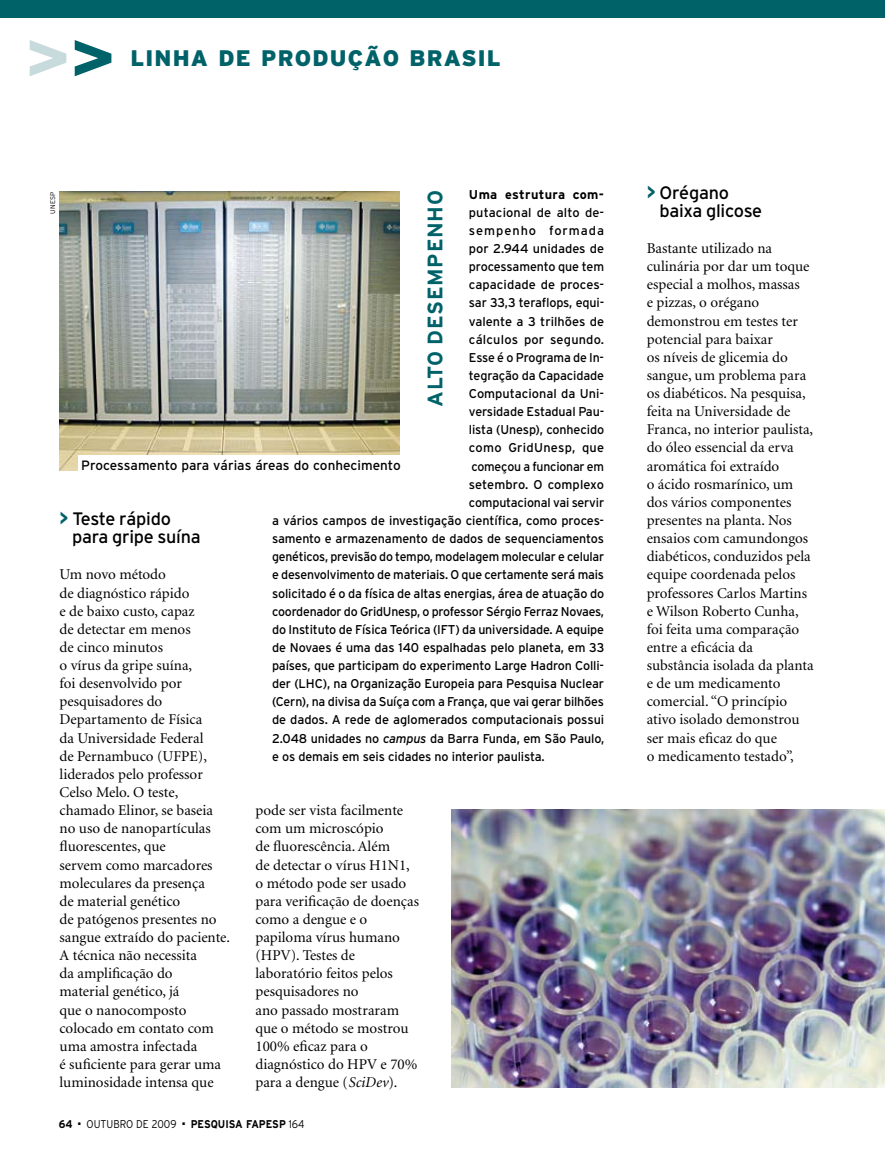
<style>
.page{position:relative;width:885px;height:1170px;background:#fff}
.page>*{position:absolute;margin:0;border:0;box-sizing:border-box;transform-origin:0 0}
.t1{font:600 75px "Franklin Gothic";color:#c7dadc}
.t2{font:900 22.5px "Interstate";letter-spacing:.05em;color:#006269}
.t3{font:700 21px "Interstate";letter-spacing:.035em;color:#006269}
.t4{font:18px/18.1px "Interstate";letter-spacing:-.015em;color:#000}
.t5{font:15px/18.1px "Minion";color:#000}
.t6{font:13.5px "Interstate";color:#000}
.t7{font:12.75px "Interstate";letter-spacing:-.01em;color:#000}
.t8{font:12.75px "Interstate";letter-spacing:-.01em;color:#000;scale:.96 1}
.t9{font:12.75px "Interstate";letter-spacing:.01em;color:#000}
.t10{font:12.75px "Interstate";letter-spacing:.015em;color:#000}
.t11{font:12.75px "Interstate";letter-spacing:.02em;color:#000}
.t12{font:700 12.75px "Interstate";letter-spacing:.03em;color:#000}
.t13{font:12.75px "Interstate";letter-spacing:.075em;color:#000}
.t14{font:700 11.25px "Interstate";color:#000;scale:.9 1}
.t15{font:300 11.25px "Interstate";color:#000;scale:.9 1}
.t16{font:300 6.75px "Interstate";color:#000}
.s1{color:#006269}
.s2{font-style:italic}
.s3{font-weight:700;font-size:20.25px;color:#006269}
.s4{font-weight:300}
</style>
<div class="page">
<div style="left:0;top:0;width:884px;height:17px;background:#006269"></div>
<img style="left:60px;top:192px;width:340px;height:278px">
<div style="left:78px;top:455px;width:326px;height:20px;background:#fff"></div>
<img style="left:451px;top:809px;width:433px;height:277px">
<h1 class="t1" style="left:26px;top:10px;width:92px">&gt;<span class="s1">&gt;</span></h1>
<h2 class="t2" style="left:131px;top:45px;width:371px">LINHA DE PRODUÇÃO BRASIL</h2>
<p class="t12" style="left:469px;top:187px;width:137px">Uma estrutura com-</p>
<p class="t9" style="left:469px;top:205px;width:137px">putacional de alto de-</p>
<p class="t13" style="left:469px;top:223px;width:137px">sempenho formada</p>
<p class="t7" style="left:469px;top:241px;width:137px">por 2.944 unidades de</p>
<p class="t7" style="left:469px;top:259px;width:137px">processamento que tem</p>
<p class="t7" style="left:469px;top:278px;width:137px">capacidade de proces-</p>
<p class="t7" style="left:469px;top:296px;width:137px">sar 33,3 teraflops, equi-</p>
<p class="t7" style="left:469px;top:314px;width:137px">valente a 3 trilhões de</p>
<p class="t10" style="left:469px;top:332px;width:137px">cálculos por segundo.</p>
<p class="t7" style="left:469px;top:350px;width:137px">Esse é o Programa de In-</p>
<p class="t7" style="left:469px;top:368px;width:137px">tegração da Capacidade</p>
<p class="t7" style="left:469px;top:386px;width:137px">Computacional da Uni-</p>
<p class="t7" style="left:469px;top:404px;width:137px">versidade Estadual Pau-</p>
<p class="t7" style="left:469px;top:422px;width:137px">lista (Unesp), conhecido</p>
<p class="t11" style="left:469px;top:441px;width:137px">como GridUnesp, que</p>
<p class="t8" style="left:471px;top:459px;width:140px">começou a funcionar em</p>
<p class="t7" style="left:469px;top:477px;width:137px">setembro. O complexo</p>
<p class="t7" style="left:469px;top:495px;width:137px">computacional vai servir</p>
<p class="t7" style="left:272px;top:513px;width:333px">a vários campos de investigação científica, como proces-</p>
<p class="t7" style="left:272px;top:531px;width:333px">samento e armazenamento de dados de sequenciamentos</p>
<p class="t8" style="left:272px;top:549px;width:347px">genéticos, previsão do tempo, modelagem molecular e celular</p>
<p class="t7" style="left:272px;top:567px;width:333px">e desenvolvimento de materiais. O que certamente será mais</p>
<p class="t7" style="left:272px;top:586px;width:333px">solicitado é o da física de altas energias, área de atuação do</p>
<p class="t8" style="left:272px;top:604px;width:347px">coordenador do GridUnesp, o professor Sérgio Ferraz Novaes,</p>
<p class="t7" style="left:272px;top:622px;width:333px">do Instituto de Física Teórica (IFT) da universidade. A equipe</p>
<p class="t7" style="left:272px;top:640px;width:334px">de Novaes é uma das 140 espalhadas pelo planeta, em 33</p>
<p class="t7" style="left:272px;top:658px;width:333px">países, que participam do experimento Large Hadron Colli-</p>
<p class="t7" style="left:272px;top:676px;width:333px">der (LHC), na Organização Europeia para Pesquisa Nuclear</p>
<p class="t7" style="left:272px;top:694px;width:333px">(Cern), na divisa da Suíça com a França, que vai gerar bilhões</p>
<p class="t7" style="left:272px;top:712px;width:333px">de dados. A rede de aglomerados computacionais possui</p>
<p class="t7" style="left:272px;top:731px;width:333px">2.048 unidades no <span class="s2">campus</span> da Barra Funda, em São Paulo,</p>
<p class="t7" style="left:272px;top:749px;width:274px">e os demais em seis cidades no interior paulista.</p>
<h3 class="t3" style="left:423px;top:407px;width:218px;rotate:-90deg">ALTO DESEMPENHO</h3>
<p class="t16" style="left:49px;top:213px;width:23px;rotate:-90deg">UNESP</p>
<p class="t6" style="left:81px;top:457px;width:321px">Processamento para várias áreas do conhecimento</p>
<p class="t4" style="left:72px;top:509px;width:130px;text-indent:-13px"><span class="s3">&gt;</span> Teste rápido para gripe suína</p>
<p class="t5" style="left:60px;top:566px;width:172px">Um novo método<br>de diagnóstico rápido<br>e de baixo custo, capaz<br>de detectar em menos<br>de cinco minutos<br>o vírus da gripe suína,<br>foi desenvolvido por pesquisadores do<br>Departamento de Física<br>da Universidade Federal<br>de Pernambuco (UFPE), liderados pelo professor<br>Celso Melo. O teste, chamado Elinor, se baseia no uso de nanopartículas fluorescentes, que<br>servem como marcadores moleculares da presença<br>de material genético<br>de patógenos presentes no sangue extraído do paciente.<br>A técnica não necessita<br>da amplificação do<br>material genético, já<br>que o nanocomposto colocado em contato com uma amostra infectada<br>é suficiente para gerar uma luminosidade intensa que</p>
<p class="t5" style="left:255px;top:801px;width:165px">pode ser vista facilmente com um microscópio<br>de fluorescência. Além<br>de detectar o vírus H1N1, o método pode ser usado para verificação de doenças como a dengue e o papiloma vírus humano (HPV). Testes de laboratório feitos pelos pesquisadores no<br>ano passado mostraram que o método se mostrou<br>100% eficaz para o diagnóstico do HPV e 70% para a dengue (<span class="s2">SciDev</span>).</p>
<p class="t14" style="left:59px;top:1117px;width:17px">64</p>
<p class="t15" style="left:78px;top:1117px;width:111px">■ OUTUBRO DE 2009</p>
<p class="t14" style="left:182px;top:1117px;width:137px">■ PESQUISA FAPESP <span class="s4">164</span></p>
<p class="t4" style="left:659px;top:183px;width:104px;text-indent:-13px"><span class="s3">&gt;</span> Orégano baixa glicose</p>
<p class="t5" style="left:646px;top:240px;width:168px">Bastante utilizado na culinária por dar um toque especial a molhos, massas<br>e pizzas, o orégano demonstrou em testes ter potencial para baixar<br>os níveis de glicemia do sangue, um problema para os diabéticos. Na pesquisa, feita na Universidade de<br>Franca, no interior paulista, do óleo essencial da erva aromática foi extraído<br>o ácido rosmarínico, um dos vários componentes presentes na planta. Nos ensaios com camundongos diabéticos, conduzidos pela equipe coordenada pelos professores Carlos Martins e Wilson Roberto Cunha, foi feita uma comparação entre a eficácia da substância isolada da planta e de um medicamento comercial. “O princípio ativo isolado demonstrou ser mais eficaz do que<br>o medicamento testado”,</p>
</div>
